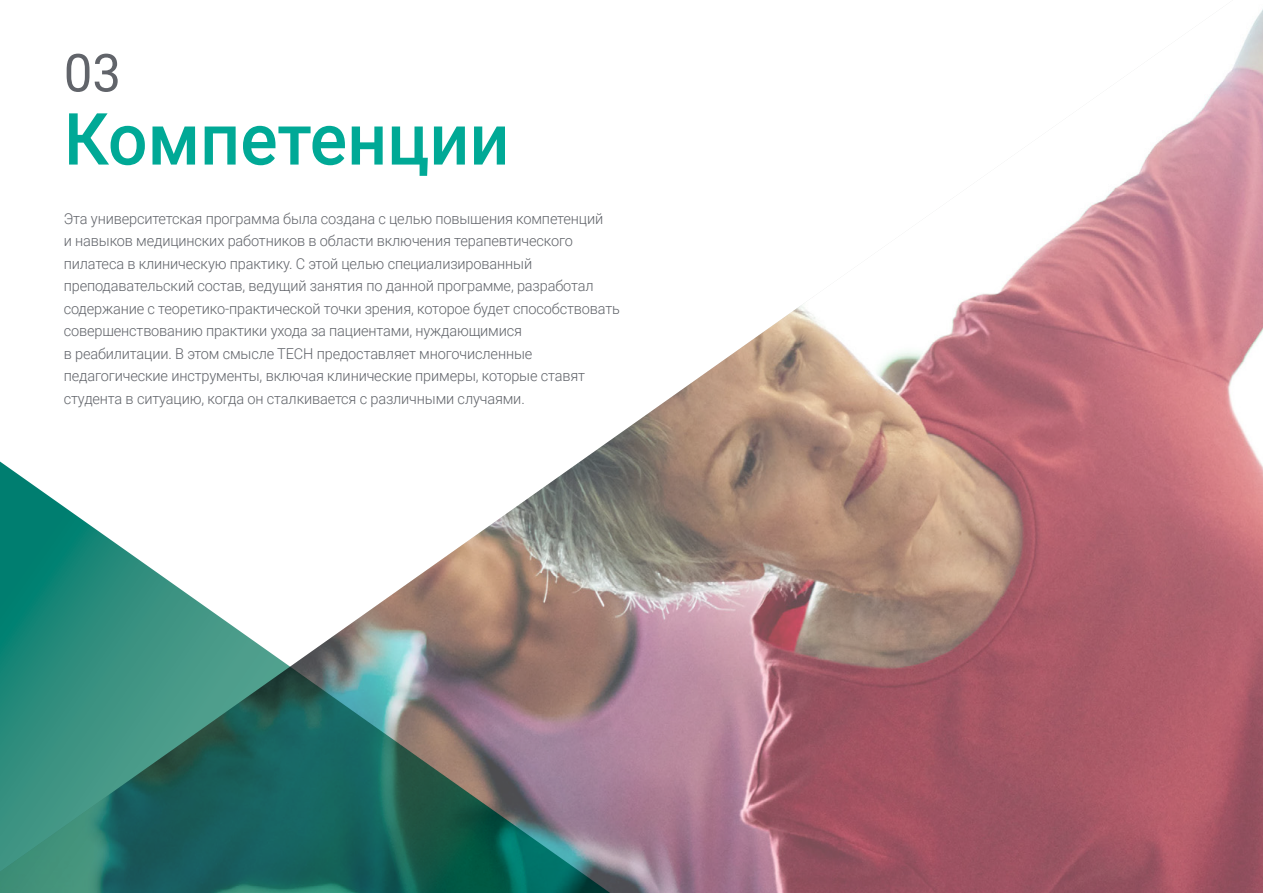
<style>
.page{position:relative;width:1263px;height:893px;background:#fff}
.page>*{position:absolute;margin:0;border:0;box-sizing:border-box;transform-origin:0 0}
.t1{font:500 72px "Roboto";color:#00a996}
.t2{font:52.5px "Roboto";color:#61646a}
.t3{font:300 15px/22.5px "Roboto";letter-spacing:-.01em;color:#61646a}
</style>
<div class="page">
<img style="left:602px;top:9px;width:661px;height:884px">
<svg style="left:0;top:446px;width:640px;height:447px"></svg>
<h2 class="t2" style="left:64px;top:36px;width:59px">03</h2>
<h1 class="t1" style="left:64px;top:89px;width:447px">Компетенции</h1>
<p class="t3" style="left:64px;top:207px;width:558px">Эта университетская программа была создана с целью повышения компетенций<br>и навыков медицинских работников в области включения терапевтического пилатеса в клиническую практику. С этой целью специализированный преподавательский состав, ведущий занятия по данной программе, разработал содержание с теоретико-практической точки зрения, которое будет способствовать совершенствованию практики ухода за пациентами, нуждающимися<br>в реабилитации. В этом смысле TECH предоставляет многочисленные педагогические инструменты, включая клинические примеры, которые ставят студента в ситуацию, когда он сталкивается с различными случаями.</p>
</div>
